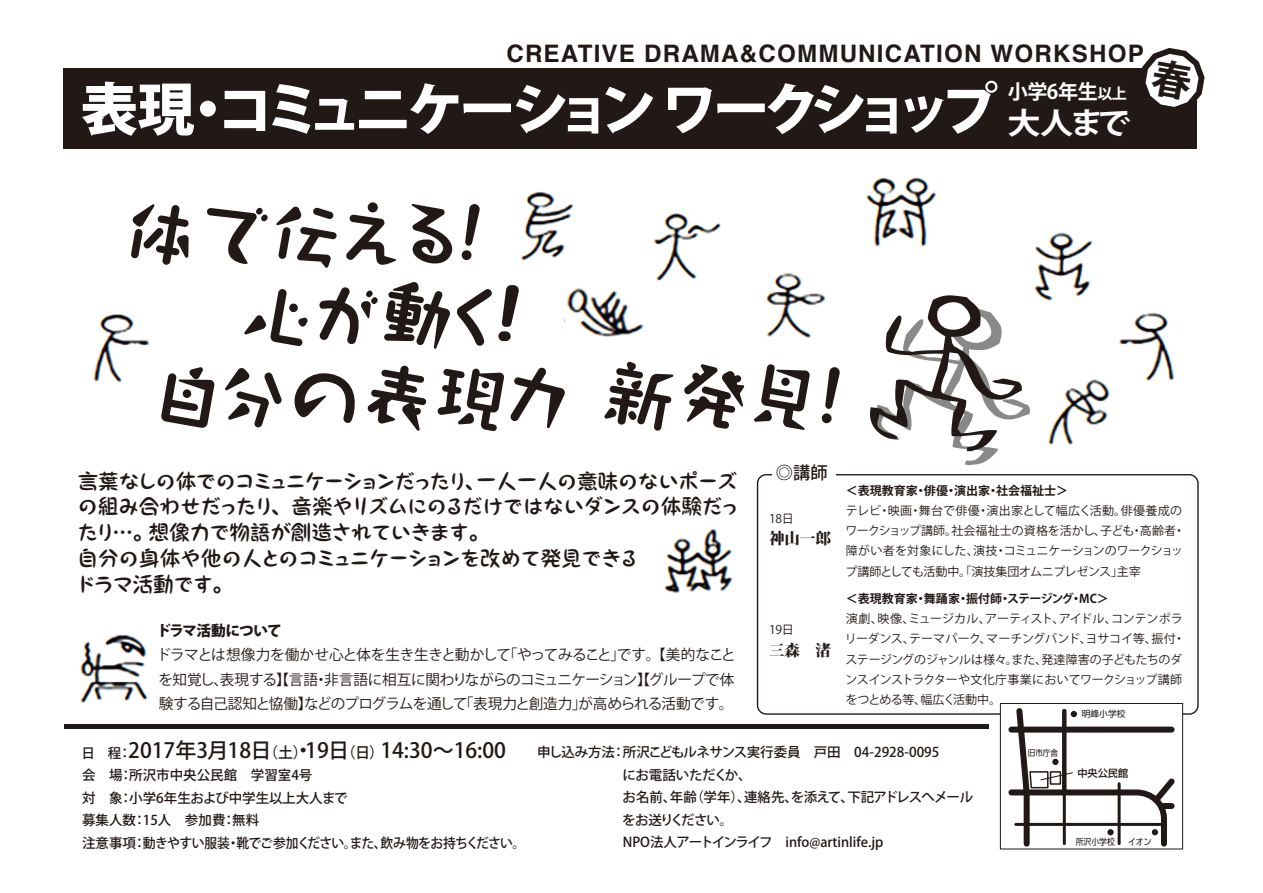
<style>
.page{position:relative;width:1263px;height:893px;background:#fff}
.page>*{position:absolute;margin:0;border:0;box-sizing:border-box;transform-origin:0 0}
.t1{font:700 67.35px "Takarhythm Min De";color:#221815}
.t2{font:800 57px "Koz Go Pro";letter-spacing:-.175em;color:#fff}
.t3{font:700 29.85px "Koz Go Pro";color:#fff;scale:1.11 1}
.t4{font:700 24.15px "Helvetica";letter-spacing:.05em;color:#221815}
.t5{font:500 21px "Koz Go Pro";color:#221815}
.t6{font:700 20.7px/25.8px "Ro Pokkru Std";letter-spacing:-.04em;color:#221815}
.t7{font:700 20.1px "Koz Go Pro";letter-spacing:-.02em;color:#fff}
.t8{font:500 17.25px "Koz Go Pro";color:#221815}
.t9{font:800 15.45px "Koz Min Pro";color:#221815}
.t10{font:14.7px/24.2px "Koz Go Pro";letter-spacing:-.055em;color:#221815;text-align:justify}
.t11{font:800 14.7px "Koz Go Pro";letter-spacing:-.05em;color:#221815}
.t12{font:500 13.5px/22.5px "Koz Go Pro";letter-spacing:-.01em;color:#221815}
.t13{font:12px/20.2px "Koz Go Pro";letter-spacing:-.015em;color:#221815}
.t14{font:700 12px "Koz Go Pro";color:#221815}
.t15{font:500 10.2px "Shin Go";color:#221815}
.t16{font:8.7px "Shin Go";color:#221815;scale:.9 1}
.t17{font:8.7px "Shin Go";color:#221815}
.t18{font:8.4px "Shin Go";color:#221815;scale:.9 1}
.s1{font-size:15px}
.s2{font-size:13.5px}
</style>
<div class="page">
<div style="left:757px;top:474px;width:442px;height:241px;border:1px solid #221815;border-radius:9px"></div>
<div style="left:64px;top:724px;width:925px;height:5px;background:#221815"></div>
<div style="left:64px;top:69px;width:1133px;height:80px;background:#221815"></div>
<img style="left:653px;top:213px;width:68px;height:68px">
<img style="left:1119px;top:312px;width:56px;height:69px">
<img style="left:520px;top:192px;width:54px;height:69px">
<img style="left:866px;top:177px;width:71px;height:70px">
<img style="left:80px;top:634px;width:68px;height:69px">
<img style="left:665px;top:529px;width:71px;height:65px">
<img style="left:93px;top:314px;width:57px;height:69px">
<img style="left:1048px;top:379px;width:62px;height:66px">
<img style="left:766px;top:273px;width:60px;height:65px">
<img style="left:1034px;top:232px;width:59px;height:69px">
<img style="left:565px;top:288px;width:79px;height:49px">
<svg style="left:870px;top:295px;width:160px;height:170px"></svg>
<div style="left:772px;top:460px;width:63px;height:29px;background:#fff"></div>
<div style="left:1000px;top:703px;width:183px;height:146px;background:#fff;border:1px solid #221815"></div>
<svg style="left:1005px;top:704px;width:175px;height:146px"></svg>
<svg style="left:1139px;top:48px;width:65px;height:59px"></svg>
<h3 class="t4" style="left:506px;top:34px;width:639px">CREATIVE DRAMA&amp;COMMUNICATION WORKSHOP</h3>
<h2 class="t2" style="left:81px;top:72px;width:918px">表現・コミュニケーション ワークショップ</h2>
<h3 class="t7" style="left:1008px;top:79px;width:121px">小学6年生<span class="s1">以上</span></h3>
<h3 class="t3" style="left:1007px;top:104px;width:113px">大人まで</h3>
<h1 class="t1" style="left:140px;top:158px;width:374px;rotate:10deg">体で伝える！</h1>
<h1 class="t1" style="left:257px;top:247px;width:294px;rotate:10deg">心が動く！</h1>
<h1 class="t1" style="left:172px;top:298px;width:702px;rotate:10deg">自分の表現力新発見！</h1>
<h3 class="t6" style="left:75px;top:467px;width:667px">言葉なしの体でのコミュニケーションだったり、一人一人の意味のないポーズの組み合わせだったり、音楽やリズムにのるだけではないダンスの体験だったり…。想像力で物語が創造されていきます。<br>自分の身体や他の人とのコミュニケーションを改めて発見できる<br>ドラマ活動です。</h3>
<p class="t11" style="left:157px;top:621px;width:127px">ドラマ活動について</p>
<p class="t10" style="left:157px;top:643px;width:581px">ドラマとは想像力を働かせ心と体を生き生きと動かして「やってみること」です。【美的なことを知覚し、表現する】【言語・非言語に相互に関わりながらのコミュニケーション】【グループで体験する自己認知と恊働】などのプログラムを通して「表現力と創造力」が高められる活動です。</p>
<h3 class="t8" style="left:776px;top:462px;width:53px">◎講師</h3>
<p class="t13" style="left:769px;top:508px;width:26px">18日</p>
<p class="t9" style="left:769px;top:527px;width:64px">神山一郎</p>
<p class="t13" style="left:769px;top:620px;width:26px">19日</p>
<p class="t9" style="left:769px;top:639px;width:64px">三森　渚</p>
<p class="t14" style="left:846px;top:483px;width:223px">＜表現教育家・俳優・演出家・社会福祉士＞</p>
<p class="t13" style="left:845px;top:501px;width:341px">テレビ・映画・舞台で俳優・演出家として幅広く活動。俳優養成のワークショップ講師。社会福祉士の資格を活かし、子ども・高齢者・障がい者を対象にした、演技・コミュニケーションのワークショップ講師としても活動中。「演技集団オムニプレゼンス」主宰</p>
<p class="t14" style="left:846px;top:591px;width:264px">＜表現教育家・舞踊家・振付師・ステージング・MC＞</p>
<p class="t13" style="left:845px;top:609px;width:342px">演劇、映像、ミュージカル、アーティスト、アイドル、コンテンポラリーダンス、テーマパーク、マーチングバンド、ヨサコイ等、振付・ステージングのジャンルは様々。また、発達障害の子どもたちのダンスインストラクターや文化庁事業においてワークショップ講師をつとめる等、幅広く活動中。</p>
<p class="t17" style="left:1082px;top:708px;width:45px">明峰小学校</p>
<h3 class="t5" style="left:82px;top:737px;width:426px"><span class="s2">日　程：</span>2017年3月18日<span class="s1">（土）</span>・19日<span class="s1">（日）</span>14:30～16:00</h3>
<p class="t12" style="left:537px;top:742px;width:90px">申し込み方法：</p>
<p class="t12" style="left:82px;top:765px;width:445px">会　場：所沢市中央公民館　学習室4号<br>対　象：小学6年生および中学生以上大人まで<br>募集人数：15人　参加費：無料<br>注意事項：動きやすい服装・靴でご参加ください。また、飲み物をお持ちください。</p>
<p class="t12" style="left:622px;top:742px;width:352px">所沢こどもルネサンス実行委員　戸田　04-2928-0095<br>にお電話いただくか、<br>お名前、年齢（学年）、連絡先、を添えて、下記アドレスへメールをお送りください。<br>NPO法人アートインライフ　info@artinlife.jp</p>
<p class="t18" style="left:1028px;top:748px;width:35px">旧市庁舎</p>
<p class="t15" style="left:1077px;top:766px;width:52px">中央公民館</p>
<p class="t16" style="left:1076px;top:835px;width:45px">所沢小学校</p>
<p class="t16" style="left:1128px;top:835px;width:28px">イオン</p>
</div>
